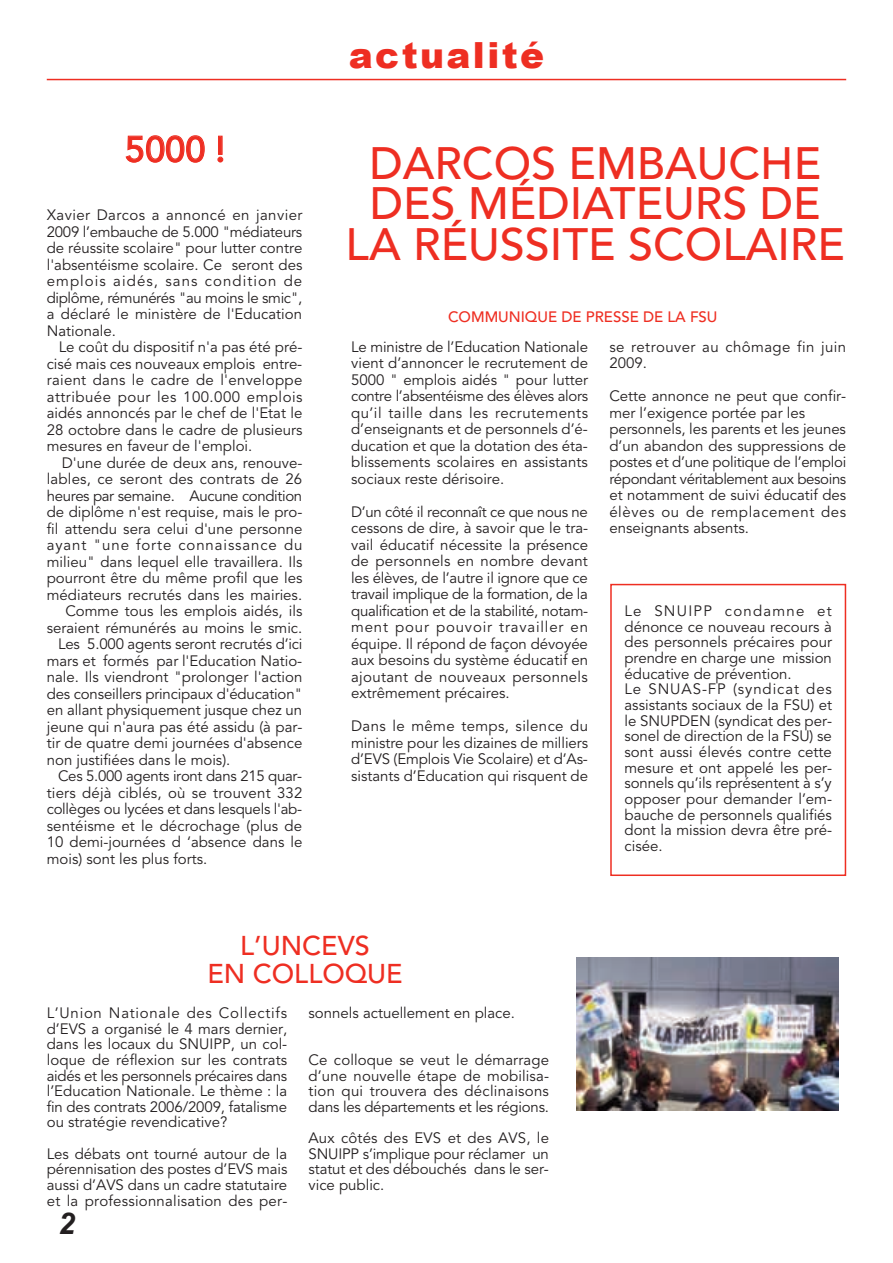
<style>
.page{position:relative;width:893px;height:1263px;background:#fff}
.page>*{position:absolute;margin:0;border:0;box-sizing:border-box;transform-origin:0 0}
.t1{font:500 45px/40.5px "Avenir";color:#ee2e22;text-align:center}
.t2{font:900 36px "Arial";letter-spacing:.065em;color:#ee2e22}
.t3{font:500 36px "Avenir";color:#ee2e22}
.t4{font:italic 700 30px "Arial";color:#231f20}
.t5{font:500 27px/28px "Avenir";color:#ee2e22;text-align:center}
.t6{font:15px/16.5px "Avenir";color:#231f20;text-align:justify}
.t7{font:15px "Avenir";letter-spacing:-.02em;color:#231f20}
.t8{font:15px/16.5px "Avenir";letter-spacing:.03em;color:#231f20}
.t9{font:15px "Avenir";letter-spacing:-.025em;color:#231f20}
.t10{font:15px "Avenir";letter-spacing:.06em;color:#231f20}
.t11{font:500 15px "Avenir";color:#ee2e22}
</style>
<div class="page">
<hr style="left:47px;top:79px;width:799px;height:1px;background:#ee2e22">
<svg style="left:125px;top:135px;width:80px;height:28px"></svg>
<svg style="left:217px;top:135px;width:7px;height:28px"></svg>
<img style="left:576px;top:957px;width:263px;height:153px">
<div style="left:610px;top:584px;width:236px;height:292px;border:2px solid #ee2e22"></div>
<h2 class="t3" style="left:125px;top:134px;width:102px">5000 !</h2>
<p class="t6" style="left:47px;top:208px;width:257px">Xavier Darcos a annoncé en janvier 2009 l’embauche de 5.000 "médiateurs de réussite scolaire" pour lutter contre l'absentéisme scolaire. Ce seront des emplois aidés, sans condition de diplôme, rémunérés "au moins le smic", a déclaré le ministère de l'Education Nationale.</p>
<p class="t6" style="left:47px;top:340px;width:257px;text-indent:12px">Le coût du dispositif n'a pas été pré&shy;cisé mais ces nouveaux emplois entre&shy;raient dans le cadre de l'enveloppe attribuée pour les 100.000 emplois aidés annoncés par le chef de l'Etat le 28 octobre dans le cadre de plusieurs mesures en faveur de l'emploi.</p>
<p class="t6" style="left:62px;top:455px;width:242px">D'une durée de deux ans, renouve-</p>
<p class="t6" style="left:47px;top:472px;width:257px">lables, ce seront des contrats de 26</p>
<p class="t9" style="left:47px;top:489px;width:257px">heures par semaine. Aucune condition</p>
<p class="t6" style="left:47px;top:505px;width:257px">de diplôme n'est requise, mais le pro-</p>
<p class="t6" style="left:47px;top:521px;width:257px">fil attendu sera celui d'une personne</p>
<p class="t10" style="left:47px;top:539px;width:257px">ayant "une forte connaissance du</p>
<p class="t6" style="left:47px;top:554px;width:257px">milieu" dans lequel elle travaillera. Ils</p>
<p class="t6" style="left:47px;top:571px;width:257px">pourront être du même profil que les</p>
<p class="t6" style="left:47px;top:587px;width:257px">médiateurs recrutés dans les mairies.</p>
<p class="t6" style="left:65px;top:604px;width:239px">Comme tous les emplois aidés, ils</p>
<p class="t6" style="left:47px;top:620px;width:257px">seraient rémunérés au moins le smic.</p>
<p class="t6" style="left:58px;top:637px;width:246px">Les 5.000 agents seront recrutés d’ici</p>
<p class="t6" style="left:47px;top:653px;width:257px">mars et formés par l'Education Natio-</p>
<p class="t6" style="left:47px;top:670px;width:257px">nale. Ils viendront "prolonger l'action</p>
<p class="t6" style="left:47px;top:686px;width:257px">des conseillers principaux d'éducation"</p>
<p class="t6" style="left:47px;top:703px;width:257px">en allant physiquement jusque chez un</p>
<p class="t6" style="left:47px;top:719px;width:257px">jeune qui n'aura pas été assidu (à par-</p>
<p class="t6" style="left:47px;top:736px;width:257px">tir de quatre demi journées d'absence</p>
<p class="t6" style="left:47px;top:752px;width:185px">non justifiées dans le mois).</p>
<p class="t7" style="left:58px;top:770px;width:246px">Ces 5.000 agents iront dans 215 quar-</p>
<p class="t6" style="left:47px;top:785px;width:257px">tiers déjà ciblés, où se trouvent 332</p>
<p class="t7" style="left:47px;top:803px;width:257px">collèges ou lycées et dans lesquels l'ab-</p>
<p class="t6" style="left:47px;top:818px;width:257px">sentéisme et le décrochage (plus de</p>
<p class="t6" style="left:47px;top:835px;width:257px">10 demi-journées d ‘absence dans le</p>
<p class="t6" style="left:47px;top:851px;width:162px">mois) sont les plus forts.</p>
<h2 class="t2" style="left:349px;top:29px;width:197px">actualité</h2>
<h1 class="t1" style="left:346px;top:146px;width:501px">DARCOS EMBAUCHE<br>DES MÉDIATEURS DE<br>LA RÉUSSITE SCOLAIRE</h1>
<p class="t11" style="left:448px;top:310px;width:271px">COMMUNIQUE DE PRESSE DE LA FSU</p>
<p class="t6" style="left:351px;top:339px;width:238px">Le ministre de l’Education Nationale vient d’annoncer le recrutement de 5000 " emplois aidés " pour lutter contre l’absentéisme des élèves alors qu’il taille dans les recrutements d’enseignants et de personnels d’é&shy;ducation et que la dotation des éta&shy;blissements scolaires en assistants sociaux reste dérisoire.</p>
<p class="t6" style="left:351px;top:504px;width:239px">D’un côté il reconnaît ce que nous ne cessons de dire, à savoir que le tra&shy;vail éducatif nécessite la présence de personnels en nombre devant les élèves, de l’autre il ignore que ce travail implique de la formation, de la qualification et de la stabilité, notam&shy;ment pour pouvoir travailler en équipe. Il répond de façon dévoyée aux besoins du système éducatif en ajoutant de nouveaux personnels extrêmement précaires.</p>
<p class="t6" style="left:351px;top:719px;width:238px">Dans le même temps, silence du ministre pour les dizaines de milliers d’EVS (Emplois Vie Scolaire) et d’As&shy;sistants d’Education qui risquent de</p>
<p class="t8" style="left:609px;top:339px;width:238px">se retrouver au chômage fin juin<br>2009.</p>
<p class="t6" style="left:609px;top:389px;width:239px;text-align:left">Cette annonce ne peut que confir&shy;mer l’exigence portée par les personnels, les parents et les jeunes d’un abandon des suppressions de postes et d’une politique de l’emploi répondant véritablement aux besoins et notamment de suivi éducatif des élèves ou de remplacement des enseignants absents.</p>
<p class="t6" style="left:624px;top:604px;width:209px;line-height:15.6px;text-align:left">Le SNUIPP condamne et dénonce ce nouveau recours à des personnels précaires pour prendre en charge une mission éducative de prévention.<br>Le SNUAS-FP (syndicat des assistants sociaux de la FSU) et le SNUPDEN (syndicat des per&shy;sonel de direction de la FSU) se sont aussi élevés contre cette mesure et ont appelé les per&shy;sonnels qu’ils représentent à s’y opposer pour demander l’em&shy;bauche de personnels qualifiés dont la mission devra être pré&shy;cisée.</p>
<h3 class="t5" style="left:207px;top:933px;width:197px">L’UNCEVS<br>EN COLLOQUE</h3>
<p class="t6" style="left:47px;top:1006px;width:242px;line-height:15.6px">L’Union Nationale des Collectifs d’EVS a organisé le 4 mars dernier, dans les locaux du SNUIPP, un col&shy;loque de réflexion sur les contrats aidés et les personnels précaires dans l’Education Nationale. Le thème : la fin des contrats 2006/2009, fatalisme ou stratégie revendicative?</p>
<p class="t6" style="left:47px;top:1147px;width:242px;line-height:15.6px">Les débats ont tourné autour de la pérennisation des postes d’EVS mais aussi d’AVS dans un cadre statutaire et la professionnalisation des per-</p>
<p class="t6" style="left:309px;top:1006px;width:208px">sonnels actuellement en place.</p>
<p class="t6" style="left:309px;top:1053px;width:242px;line-height:15.6px">Ce colloque se veut le démarrage d’une nouvelle étape de mobilisa&shy;tion qui trouvera des déclinaisons dans les départements et les régions.</p>
<p class="t6" style="left:309px;top:1131px;width:242px;line-height:15.6px">Aux côtés des EVS et des AVS, le SNUIPP s’implique pour réclamer un statut et des débouchés dans le ser&shy;vice public.</p>
<h3 class="t4" style="left:58px;top:1207px;width:19px">2</h3>
</div>
